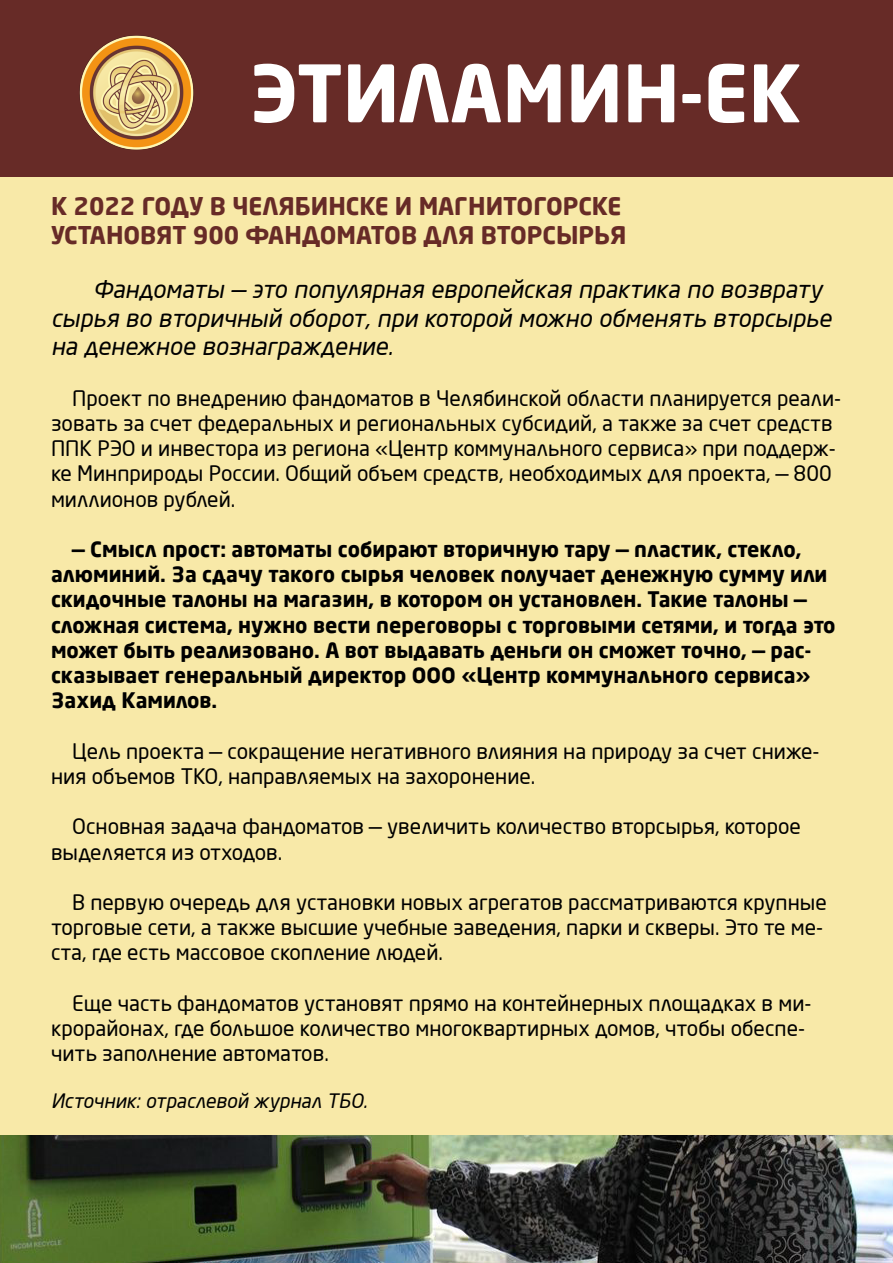
<style>
.page{position:relative;width:893px;height:1263px;background:#fff}
.page>*{position:absolute;margin:0;border:0;box-sizing:border-box;transform-origin:0 0}
.t1{font:700 78px "Neo Sans Pro";color:#fff}
.t2{font:italic 24px/28.8px "Neo Sans Pro";color:#000}
.t3{font:700 24px/28.8px "Neo Sans Pro";color:#672b27}
.t4{font:21px/25.2px "Neo Sans Pro";color:#000}
.t5{font:700 21px/25.2px "Neo Sans Pro";color:#000}
.t6{font:italic 19.5px "Neo Sans Pro";color:#000}
</style>
<div class="page">
<div style="left:0;top:166px;width:893px;height:1097px;background:#f8e9a8"></div>
<div style="left:0;top:0;width:893px;height:176px;background:#672b27"></div>
<img style="left:79px;top:35px;width:115px;height:115px">
<img style="left:0;top:1135px;width:893px;height:128px">
<h1 class="t1" style="left:249px;top:43px;width:554px">ЭТИЛАМИН-ЕК</h1>
<p class="t3" style="left:51px;top:191px;width:577px">К 2022 ГОДУ В ЧЕЛЯБИНСКЕ И МАГНИТОГОРСКЕ<br>УСТАНОВЯТ 900 ФАНДОМАТОВ ДЛЯ ВТОРСЫРЬЯ</p>
<p class="t2" style="left:51px;top:274px;width:782px;text-indent:43px">Фандоматы — это популярная европейская практика по возврату сырья во вторичный оборот, при которой можно обменять вторсырье на денежное вознаграждение.</p>
<p class="t4" style="left:51px;top:385px;width:792px;text-indent:21px">Проект по внедрению фандоматов в Челябинской области планируется реали&shy;зовать за счет федеральных и региональных субсидий, а также за счет средств ППК РЭО и инвестора из региона «Центр коммунального сервиса» при поддерж&shy;ке Минприроды России. Общий объем средств, необходимых для проекта, — 800 миллионов рублей.</p>
<p class="t5" style="left:51px;top:536px;width:786px;text-indent:21px">— Смысл прост: автоматы собирают вторичную тару — пластик, стекло, алюминий. За сдачу такого сырья человек получает денежную сумму или скидочные талоны на магазин, в котором он установлен. Такие талоны — сложная система, нужно вести переговоры с торговыми сетями, и тогда это может быть реализовано. А вот выдавать деньги он сможет точно, — рас&shy;сказывает генеральный директор ООО «Центр коммунального сервиса» Захид Камилов.</p>
<p class="t4" style="left:51px;top:738px;width:770px;text-indent:21px">Цель проекта — сокращение негативного влияния на природу за счет сниже&shy;ния объемов ТКО, направляемых на захоронение.</p>
<p class="t4" style="left:51px;top:814px;width:751px;text-indent:21px">Основная задача фандоматов — увеличить количество вторсырья, которое выделяется из отходов.</p>
<p class="t4" style="left:51px;top:889px;width:777px;text-indent:21px">В первую очередь для установки новых агрегатов рассматриваются крупные торговые сети, а также высшие учебные заведения, парки и скверы. Это те ме&shy;ста, где есть массовое скопление людей.</p>
<p class="t4" style="left:51px;top:990px;width:762px;text-indent:21px">Еще часть фандоматов установят прямо на контейнерных площадках в ми&shy;крорайонах, где большое количество многоквартирных домов, чтобы обеспе&shy;чить заполнение автоматов.</p>
<p class="t6" style="left:51px;top:1089px;width:318px">Источник: отраслевой журнал ТБО.</p>
</div>
